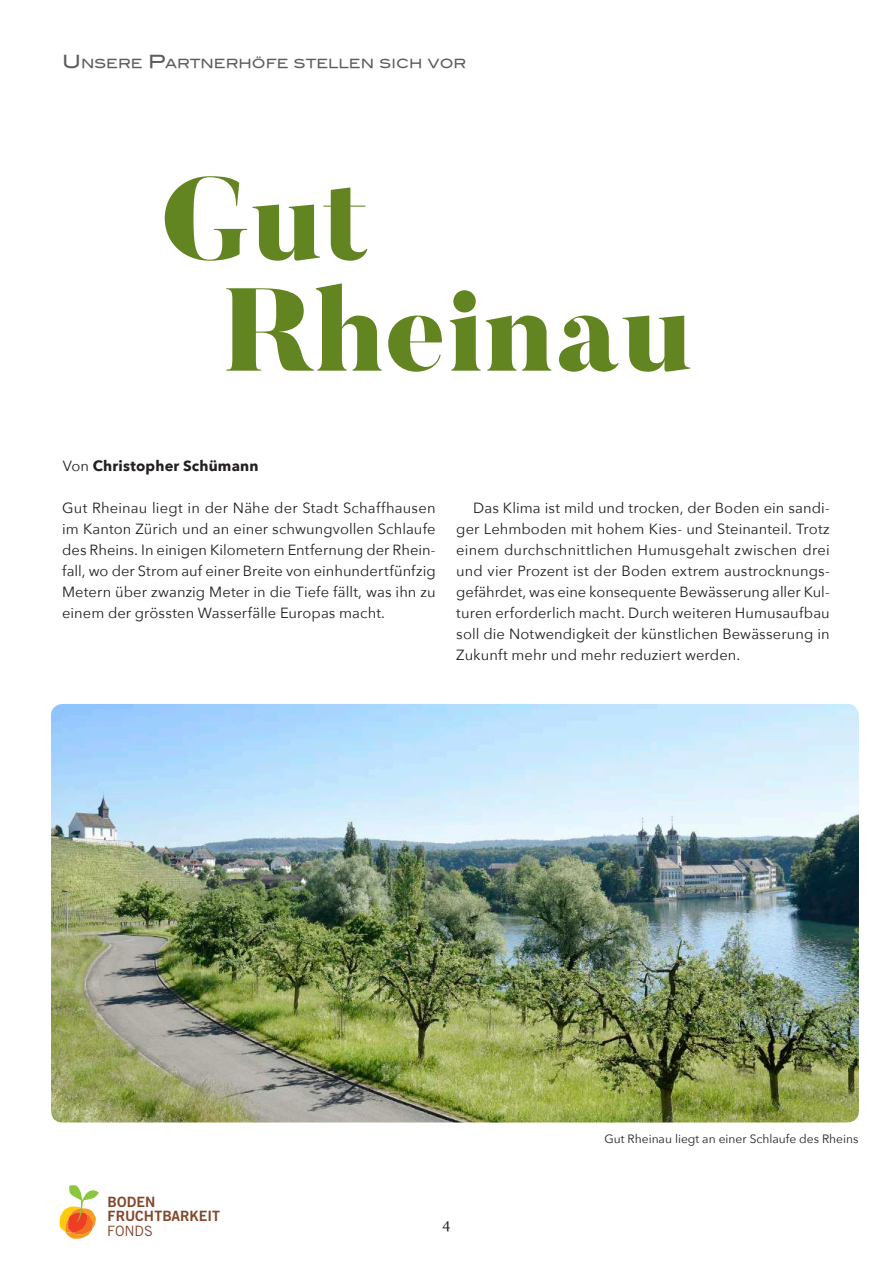
<style>
.page{position:relative;width:893px;height:1263px;background:#fff}
.page>*{position:absolute;margin:0;border:0;box-sizing:border-box;transform-origin:0 0}
.t1{font:900 117px/111px "Butler";color:#638521}
.t2{font:14.7px/21px "Avenir Next";letter-spacing:.005em;color:#231f20;text-align:justify}
.t3{font:700 14.7px "Avenir Next";letter-spacing:.015em;color:#231f20}
.t4{font:14.25px "Trade Gothic LT Std Bd 2";color:#82472c}
.t5{font:14.25px "Trade Gothic LT Std";color:#82472c}
.t6{font:14.1px "Georgia";color:#231f20}
.t7{font:12.6px "Blair Md ITCTT Medium";color:#5c5c5f}
.t8{font:12px "Avenir Next";color:#231f20}
.s1{font-size:18px}
.s2{font-weight:400}
</style>
<div class="page">
<svg style="left:60px;top:1185px;width:39px;height:54px"></svg>
<img style="left:51px;top:704px;width:808px;height:418px">
<p class="t7" style="left:62px;top:54px;width:406px"><span class="s1">U</span>NSERE <span class="s1">P</span>ARTNERHÖFE STELLEN SICH VOR</p>
<h1 class="t1" style="left:224px;top:168px;width:470px;text-indent:-64px">Gut<br>Rheinau</h1>
<p class="t3" style="left:63px;top:453px;width:197px"><span class="s2">Von</span> Christopher Schümann</p>
<p class="t2" style="left:62px;top:497px;width:375px">Gut Rheinau liegt in der Nähe der Stadt Schaffhausen im Kanton Zürich und an einer schwungvollen Schlaufe des Rheins. In einigen Kilometern Entfernung der Rhein&shy;fall, wo der Strom auf einer Breite von einhundertfünfzig Metern über zwanzig Meter in die Tiefe fällt, was ihn zu einem der grössten Wasserfälle Europas macht.</p>
<p class="t2" style="left:456px;top:497px;width:375px;text-indent:17px">Das Klima ist mild und trocken, der Boden ein sandi&shy;ger Lehmboden mit hohem Kies- und Steinanteil. Trotz einem durchschnittlichen Humusgehalt zwischen drei und vier Prozent ist der Boden extrem austrocknungs&shy;gefährdet, was eine konsequente Bewässerung aller Kul&shy;turen erforderlich macht. Durch weiteren Humusaufbau soll die Notwendigkeit der künstlichen Bewässerung in Zukunft mehr und mehr reduziert werden.</p>
<p class="t4" style="left:108px;top:1193px;width:49px">BODEN</p>
<p class="t4" style="left:108px;top:1207px;width:114px">FRUCHTBARKEIT</p>
<p class="t5" style="left:107px;top:1222px;width:47px">FONDS</p>
<p class="t6" style="left:442px;top:1213px;width:9px">4</p>
<p class="t8" style="left:604px;top:1128px;width:255px">Gut Rheinau liegt an einer Schlaufe des Rheins</p>
</div>
